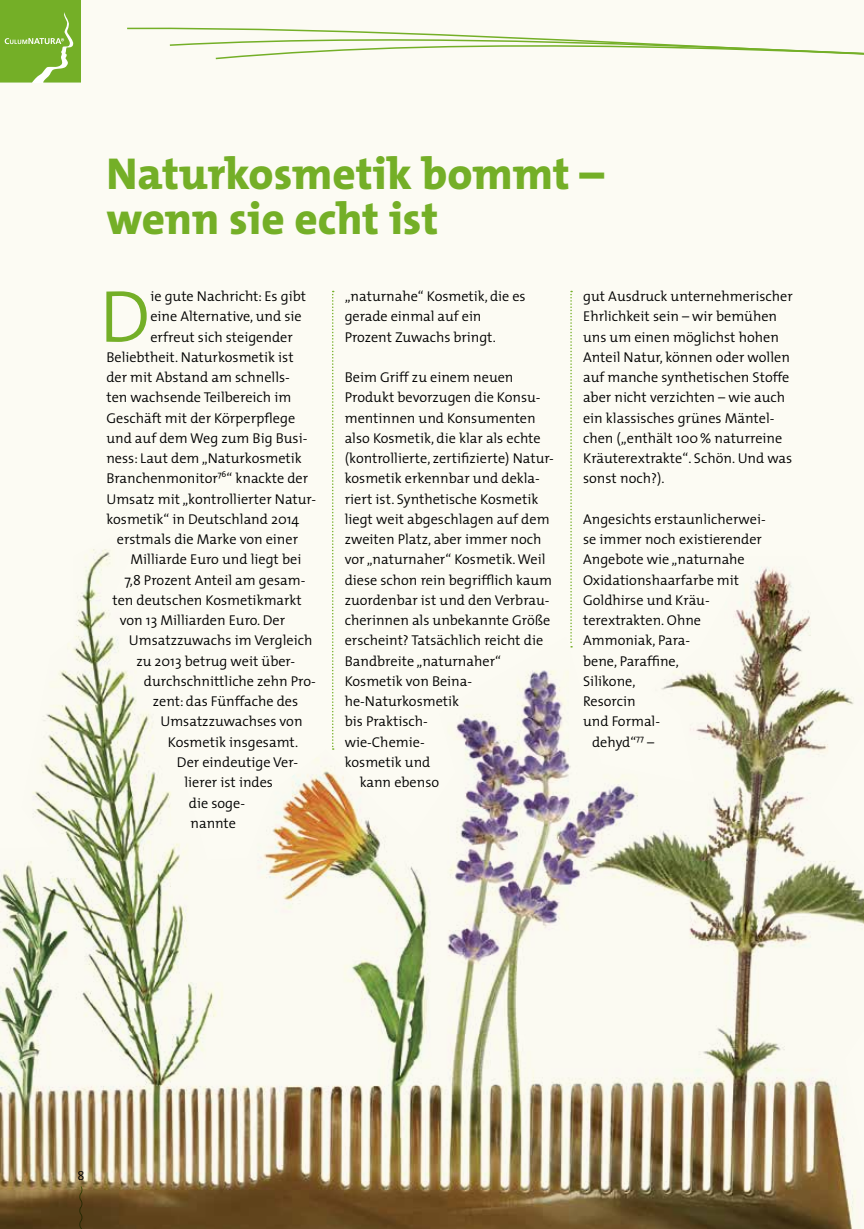
<style>
.page{position:relative;width:864px;height:1229px;background:#fff}
.page>*{position:absolute;margin:0;border:0;box-sizing:border-box;transform-origin:0 0}
.t1{font:300 74.25px "The Mix";color:#74af27}
.t2{font:800 45px/45px "The Mix C4 s";color:#74af27}
.t3{font:300 14.25px/20.2px "The Mix";color:#000}
.t4{font:300 12.75px "The Mix";color:#000}
</style>
<div class="page">
<div style="left:0;top:0;width:863px;height:1229px;background:#fcfbf3"></div>
<hr style="left:863px;top:679px;width:1px;height:550px;background:#f4f3e1">
<svg style="left:332px;top:291px;width:1px;height:242px"></svg>
<svg style="left:570px;top:291px;width:2px;height:242px"></svg>
<svg style="left:0;top:0;width:81px;height:82px;background:#7eb436"></svg>
<svg style="left:214px;top:28px;width:649px;height:32px"></svg>
<img style="left:0;top:534px;width:863px;height:695px">
<h2 class="t2" style="left:106px;top:152px;width:499px">Naturkosmetik bommt – wenn sie echt ist</h2>
<h1 class="t1" style="left:100px;top:255px;width:52px">D</h1>
<p class="t3" style="left:150px;top:286px;width:157px">ie gute Nachricht: Es gibt</p>
<p class="t3" style="left:150px;top:306px;width:153px">eine Alternative, und sie</p>
<p class="t3" style="left:150px;top:326px;width:144px">erfreut sich steigender</p>
<p class="t3" style="left:106px;top:347px;width:189px">Beliebtheit. Naturkosmetik ist</p>
<p class="t3" style="left:106px;top:367px;width:185px">der mit Abstand am schnells-</p>
<p class="t3" style="left:106px;top:387px;width:186px">ten wachsende Teilbereich im</p>
<p class="t3" style="left:106px;top:407px;width:190px">Geschäft mit der Körperpflege</p>
<p class="t3" style="left:106px;top:428px;width:202px">und auf dem Weg zum Big Busi-</p>
<p class="t3" style="left:106px;top:448px;width:197px">ness: Laut dem „Naturkosmetik</p>
<p class="t3" style="left:106px;top:468px;width:203px">Branchenmonitor<sup>76</sup>“ knackte der</p>
<p class="t3" style="left:106px;top:488px;width:211px">Umsatz mit „kontrollierter Natur-</p>
<p class="t3" style="left:106px;top:509px;width:194px">kosmetik“ in Deutschland 2014</p>
<p class="t3" style="left:117px;top:529px;width:183px">erstmals die Marke von einer</p>
<p class="t3" style="left:130px;top:549px;width:172px">Milliarde Euro und liegt bei</p>
<p class="t3" style="left:124px;top:569px;width:182px">7,8 Prozent Anteil am gesam-</p>
<p class="t3" style="left:112px;top:590px;width:191px">ten deutschen Kosmetikmarkt</p>
<p class="t3" style="left:120px;top:610px;width:167px">von 13 Milliarden Euro. Der</p>
<p class="t3" style="left:129px;top:630px;width:185px">Umsatzzuwachs im Vergleich</p>
<p class="t3" style="left:136px;top:650px;width:160px">zu 2013 betrug weit über-</p>
<p class="t3" style="left:144px;top:671px;width:173px">durchschnittliche zehn Pro-</p>
<p class="t3" style="left:153px;top:691px;width:147px">zent: das Fünffache des</p>
<p class="t3" style="left:160px;top:711px;width:143px">Umsatzzuwachses von</p>
<p class="t3" style="left:168px;top:731px;width:132px">Kosmetik insgesamt.</p>
<p class="t3" style="left:177px;top:752px;width:122px">Der eindeutige Ver-</p>
<p class="t3" style="left:184px;top:772px;width:90px">lierer ist indes</p>
<p class="t3" style="left:189px;top:792px;width:58px">die soge-</p>
<p class="t3" style="left:190px;top:812px;width:47px">nannte</p>
<p class="t3" style="left:344px;top:286px;width:182px">„naturnahe“ Kosmetik, die es gerade einmal auf ein<br>Prozent Zuwachs bringt.</p>
<p class="t3" style="left:344px;top:367px;width:170px">Beim Griff zu einem neuen</p>
<p class="t3" style="left:344px;top:387px;width:197px">Produkt bevorzugen die Konsu-</p>
<p class="t3" style="left:344px;top:407px;width:192px">mentinnen und Konsumenten</p>
<p class="t3" style="left:344px;top:428px;width:197px">also Kosmetik, die klar als echte</p>
<p class="t3" style="left:344px;top:448px;width:211px">(kontrollierte, zertifizierte) Natur-</p>
<p class="t3" style="left:344px;top:468px;width:197px">kosmetik erkennbar und dekla-</p>
<p class="t3" style="left:344px;top:488px;width:195px">riert ist. Synthetische Kosmetik</p>
<p class="t3" style="left:344px;top:509px;width:206px">liegt weit abgeschlagen auf dem</p>
<p class="t3" style="left:344px;top:529px;width:198px">zweiten Platz, aber immer noch</p>
<p class="t3" style="left:344px;top:549px;width:202px">vor „naturnaher“ Kosmetik. Weil</p>
<p class="t3" style="left:344px;top:569px;width:209px">diese schon rein begrifflich kaum</p>
<p class="t3" style="left:344px;top:589px;width:206px">zuordenbar ist und den Verbrau-</p>
<p class="t3" style="left:344px;top:610px;width:207px">cherinnen als unbekannte Größe</p>
<p class="t3" style="left:344px;top:630px;width:200px">erscheint? Tatsächlich reicht die</p>
<p class="t3" style="left:344px;top:650px;width:158px">Bandbreite „naturnaher“</p>
<p class="t3" style="left:344px;top:670px;width:129px">Kosmetik von Beina-</p>
<p class="t3" style="left:344px;top:691px;width:116px">he-Naturkosmetik</p>
<p class="t3" style="left:344px;top:711px;width:84px">bis Praktisch-</p>
<p class="t3" style="left:344px;top:731px;width:81px">wie-Chemie-</p>
<p class="t3" style="left:344px;top:751px;width:87px">kosmetik und</p>
<p class="t3" style="left:359px;top:772px;width:81px">kann ebenso</p>
<p class="t3" style="left:583px;top:286px;width:211px">gut Ausdruck unternehmerischer<br>Ehrlichkeit sein – wir bemühen uns um einen möglichst hohen<br>Anteil Natur, können oder wollen auf manche synthetischen Stoffe aber nicht verzichten – wie auch ein klassisches grünes Mäntel&shy;chen („enthält 100% naturreine<br>Kräuterextrakte“. Schön. Und was sonst noch?).</p>
<p class="t3" style="left:583px;top:508px;width:184px">Angesichts erstaunlicherwei-</p>
<p class="t3" style="left:583px;top:529px;width:180px">se immer noch existierender</p>
<p class="t3" style="left:583px;top:549px;width:163px">Angebote wie „naturnahe</p>
<p class="t3" style="left:583px;top:569px;width:157px">Oxidationshaarfarbe mit</p>
<p class="t3" style="left:583px;top:589px;width:128px">Goldhirse und Kräu-</p>
<p class="t3" style="left:583px;top:610px;width:119px">terextrakten. Ohne</p>
<p class="t3" style="left:583px;top:630px;width:108px">Ammoniak, Para-</p>
<p class="t3" style="left:583px;top:650px;width:97px">bene, Paraffine,</p>
<p class="t3" style="left:583px;top:670px;width:54px">Silikone,</p>
<p class="t3" style="left:583px;top:691px;width:54px">Resorcin</p>
<p class="t3" style="left:583px;top:711px;width:78px">und Formal-</p>
<p class="t3" style="left:592px;top:731px;width:63px">dehyd“<sup>77</sup> –</p>
<p class="t4" style="left:77px;top:1165px;width:8px">8</p>
</div>
